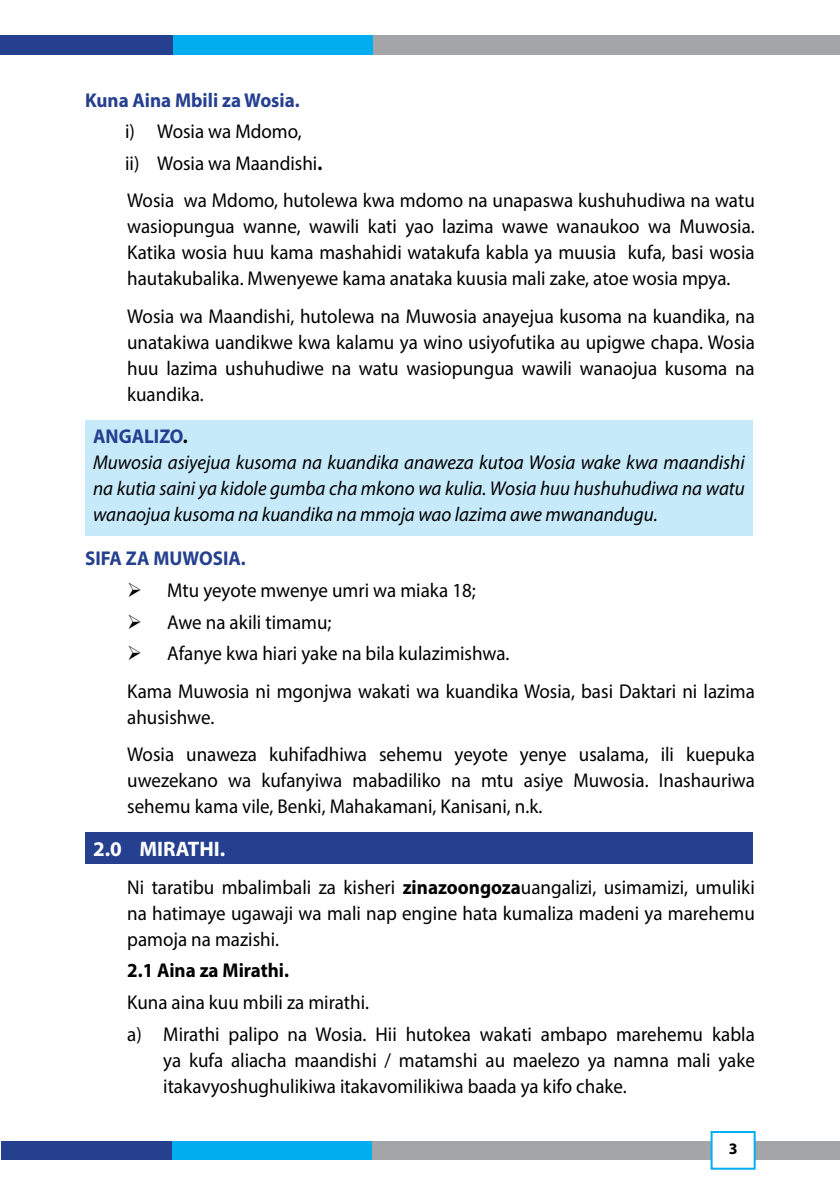
<style>
.page{position:relative;width:840px;height:1191px;background:#fff}
.page>*{position:absolute;margin:0;border:0;box-sizing:border-box;transform-origin:0 0}
.t1{font:700 21px "Myriad Pro";color:#fff}
.t2{font:20px/26px "Myriad Pro";color:#000;scale:.95 1}
.t3{font:italic 20px/26px "Myriad Pro";color:#000;scale:.95 1}
.t4{font:700 20px "Myriad Pro";color:#25408f;scale:.95 1}
.t5{font:700 20px "Myriad Pro";color:#000;scale:.95 1}
.t6{font:700 16px "Myriad Pro";color:#000}
.s1{font-weight:700}
.s2{font-weight:700;font-style:normal;color:#25408f}
.s3{font-weight:700;font-style:normal}
</style>
<div class="page">
<div style="left:0;top:35px;width:200px;height:20px;background:#25408f"></div>
<div style="left:1px;top:1141px;width:200px;height:18px;background:#25408f"></div>
<div style="left:173px;top:35px;width:200px;height:20px;background:#00aeef"></div>
<div style="left:172px;top:1141px;width:200px;height:18px;background:#00aeef"></div>
<div style="left:373px;top:35px;width:466px;height:20px;background:#a3a5a8"></div>
<div style="left:372px;top:1141px;width:467px;height:18px;background:#a3a5a8"></div>
<div style="left:710px;top:1131px;width:45px;height:38px;background:#fff;border:2px solid #00aeef"></div>
<div style="left:85px;top:420px;width:667px;height:116px;background:#c7eafb"></div>
<div style="left:85px;top:832px;width:667px;height:32px;background:#25408f"></div>
<p class="t4" style="left:85px;top:87px;width:227px">Kuna Aina Mbili za Wosia.</p>
<p class="t2" style="left:125px;top:115px;width:209px;line-height:31.6px">i) Wosia wa Mdomo,<br>ii) Wosia wa Maandishi<span class="s1">.</span></p>
<p class="t2" style="left:127px;top:187px;width:661px;text-align:justify">Wosia wa Mdomo, hutolewa kwa mdomo na unapaswa kushuhudiwa na watu wasiopungua wanne, wawili kati yao lazima wawe wanaukoo wa Muwosia.<br>Katika wosia huu kama mashahidi watakufa kabla ya muusia kufa, basi wosia hautakubalika. Mwenyewe kama anataka kuusia mali zake, atoe wosia mpya.</p>
<p class="t2" style="left:127px;top:303px;width:662px;text-align:justify">Wosia wa Maandishi, hutolewa na Muwosia anayejua kusoma na kuandika, na unatakiwa uandikwe kwa kalamu ya wino usiyofutika au upigwe chapa. Wosia huu lazima ushuhudiwe na watu wasiopungua wawili wanaojua kusoma na kuandika.</p>
<p class="t3" style="left:93px;top:423px;width:687px"><span class="s2">ANGALIZO</span><span class="s3">.<br></span>Muwosia asiyejua kusoma na kuandika anaweza kutoa Wosia wake kwa maandishi na kutia saini ya kidole gumba cha mkono wa kulia. Wosia huu hushuhudiwa na watu wanaojua kusoma na kuandika na mmoja wao lazima awe mwanandugu.</p>
<p class="t4" style="left:85px;top:545px;width:171px">SIFA ZA MUWOSIA.</p>
<p class="t2" style="left:127px;top:577px;width:368px">➢ Mtu yeyote mwenye umri wa miaka 18;</p>
<p class="t2" style="left:127px;top:608px;width:216px">➢ Awe na akili timamu;</p>
<p class="t2" style="left:127px;top:634px;width:661px;line-height:37.4px">➢ Afanye kwa hiari yake na bila kulazimishwa.<br>Kama Muwosia ni mgonjwa wakati wa kuandika Wosia, basi Daktari ni lazima</p>
<p class="t2" style="left:127px;top:698px;width:661px;line-height:37.4px">ahusishwe.<br>Wosia unaweza kuhifadhiwa sehemu yeyote yenye usalama, ili kuepuka</p>
<p class="t2" style="left:127px;top:767px;width:661px">uwezekano wa kufanyiwa mabadiliko na mtu asiye Muwosia. Inashauriwa sehemu kama vile, Benki, Mahakamani, Kanisani, n.k.</p>
<p class="t1" style="left:93px;top:835px;width:134px">2.0 MIRATHI.</p>
<p class="t2" style="left:127px;top:873px;width:662px;text-align:justify">Ni taratibu mbalimbali za kisheri <span class="s1">zinazoongoza</span>uangalizi, usimamizi, umuliki na hatimaye ugawaji wa mali nap engine hata kumaliza madeni ya marehemu pamoja na mazishi.</p>
<p class="t5" style="left:127px;top:957px;width:172px">2.1 Aina za Mirathi.</p>
<p class="t2" style="left:127px;top:986px;width:662px;line-height:31.6px">Kuna aina kuu mbili za mirathi.<br>a) Mirathi palipo na Wosia. Hii hutokea wakati ambapo marehemu kabla</p>
<p class="t2" style="left:163px;top:1046px;width:624px">ya kufa aliacha maandishi / matamshi au maelezo ya namna mali yake itakavyoshughulikiwa itakavomilikiwa baada ya kifo chake.</p>
<p class="t6" style="left:728px;top:1138px;width:10px">3</p>
</div>
